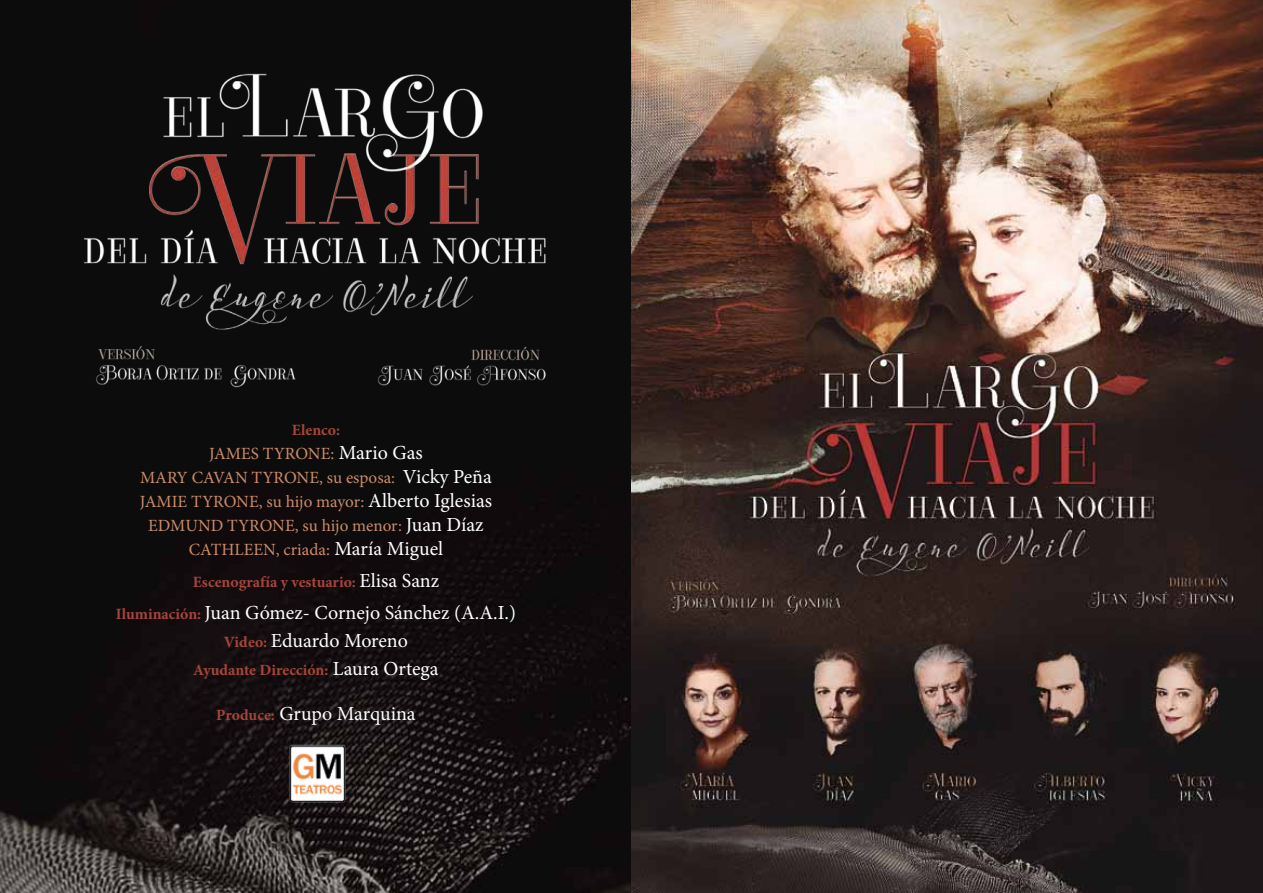
<style>
.page{position:relative;width:1263px;height:893px;background:#fff}
.page>*{position:absolute;margin:0;border:0;box-sizing:border-box;transform-origin:0 0}
.t1{font:19.95px/28px "Minion Pro";letter-spacing:-.005em;color:#fff;text-align:center}
.t2{font:17.1px/24px "Minion Pro";color:#cc8c69;text-align:center}
.t3{font:700 15.75px "Minion Pro";color:#a7453b}
.s1{font-size:19.95px;color:#fff}
.s2{font-weight:400;font-size:19.95px;color:#fff}
.s3{font-weight:700;font-size:15.75px;color:#a7453b}
</style>
<div class="page">
<img style="left:0;top:0;width:1263px;height:893px">
<img style="left:62px;top:0;width:508px;height:406px">
<img style="left:281px;top:741px;width:69px;height:69px">
<p class="t3" style="left:292px;top:419px;width:50px">Elenco:</p>
<p class="t2" style="left:140px;top:442px;width:354px">JAMES TYRONE: <span class="s1">Mario Gas<br></span>MARY CAVAN TYRONE, su esposa: <span class="s1">Vicky Peña </span>JAMIE TYRONE, su hijo mayor: <span class="s1">Alberto Iglesias </span>EDMUND TYRONE, su hijo menor: <span class="s1">Juan Díaz </span>CATHLEEN, criada: <span class="s1">María Miguel</span></p>
<p class="t3" style="left:193px;top:571px;width:248px">Escenografía y vestuario: <span class="s2">Elisa Sanz</span></p>
<p class="t1" style="left:116px;top:599px;width:401px"><span class="s3">Iluminación:</span> Juan Gómez- Cornejo Sánchez (A.A.I.)<br><span class="s3">Video:</span> Eduardo Moreno</p>
<p class="t3" style="left:193px;top:659px;width:247px">Ayudante Dirección: <span class="s2">Laura Ortega</span></p>
<p class="t1" style="left:216px;top:700px;width:201px"><span class="s3">Produce:</span> Grupo Marquina</p>
</div>
